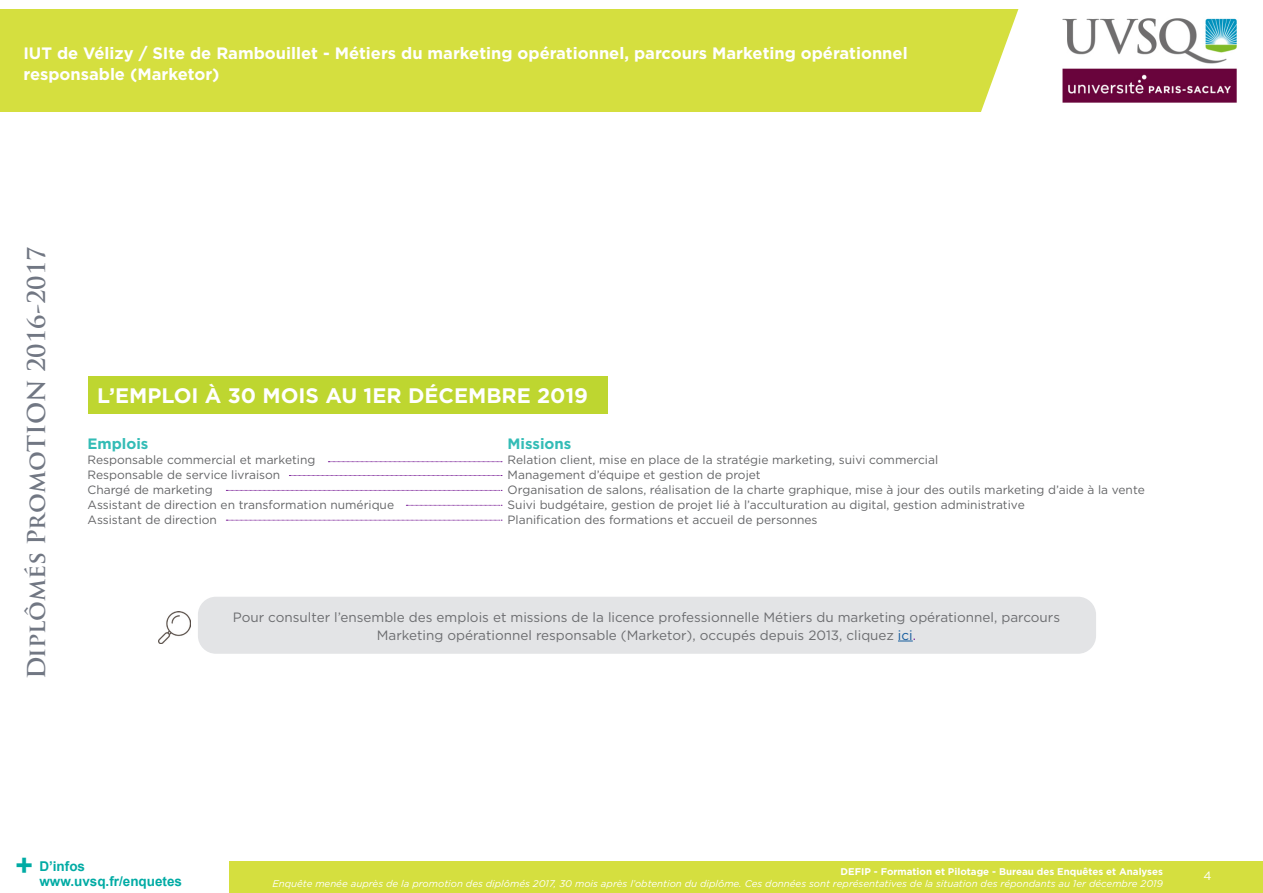
<style>
.page{position:relative;width:1263px;height:893px;background:#fff}
.page>*{position:absolute;margin:0;border:0;box-sizing:border-box;transform-origin:0 0}
.t1{font:700 30px "Arial";color:#00aba4}
.t2{font:700 24px "Trajan Pro";color:#717783}
.t3{font:700 21px "Gotham";color:#fff}
.t4{font:700 16.5px "Gotham";color:#fff}
.t5{font:700 15px "Gotham";color:#33bcb6}
.t6{font:13.5px/18px "Gotham";color:#6c6d70;text-align:center}
.t7{font:700 13.5px/15px "Arial";color:#00aba4}
.t8{font:12px "Gotham";color:#646567}
.t9{font:12px "Gotham";color:#fff}
.t10{font:italic 9.75px "Gotham";color:#fff}
.t11{font:700 9.75px "Gotham";color:#fff}
.s1{color:#175d9e}
.s2{color:#7b2198}
</style>
<div class="page">
<div style="left:0;top:861px;width:1263px;height:32px;background:#d5df3f"></div>
<div style="left:0;top:836px;width:229px;height:57px;background:#fff"></div>
<div style="left:0;top:10px;width:1023px;height:102px;background:#d5df3f"></div>
<svg style="left:963px;top:9px;width:60px;height:103px"></svg>
<img style="left:1062px;top:18px;width:175px;height:85px">
<div style="left:89px;top:376px;width:519px;height:38px;background:#bed630"></div>
<svg style="left:226px;top:520px;width:276px;height:1px"></svg>
<div style="left:198px;top:597px;width:898px;height:57px;background:#e3e4e6;border-radius:18px"></div>
<svg style="left:898px;top:641px;width:15px;height:1px"></svg>
<img style="left:159px;top:612px;width:32px;height:32px">
<svg style="left:328px;top:461px;width:174px;height:1px"></svg>
<svg style="left:226px;top:490px;width:276px;height:1px"></svg>
<svg style="left:406px;top:505px;width:96px;height:1px"></svg>
<svg style="left:289px;top:475px;width:213px;height:1px"></svg>
<p class="t4" style="left:23px;top:42px;width:886px">IUT de Vélizy / SIte de Rambouillet - Métiers du marketing opérationnel, parcours Marketing opérationnel</p>
<p class="t4" style="left:23px;top:63px;width:198px">responsable (Marketor)</p>
<h2 class="t2" style="left:22px;top:679px;width:434px;rotate:-90deg">Diplômés PromoTION 2016-2017</h2>
<p class="t3" style="left:97px;top:382px;width:493px">L’EMPLOI À 30 MOIS AU 1ER DÉCEMBRE 2019</p>
<p class="t5" style="left:88px;top:433px;width:62px">Emplois</p>
<p class="t8" style="left:88px;top:452px;width:229px">Responsable commercial et marketing</p>
<p class="t8" style="left:88px;top:467px;width:194px">Responsable de service livraison</p>
<p class="t8" style="left:88px;top:482px;width:127px">Chargé de marketing</p>
<p class="t8" style="left:88px;top:497px;width:308px">Assistant de direction en transformation numérique</p>
<p class="t8" style="left:88px;top:512px;width:131px">Assistant de direction</p>
<p class="t5" style="left:508px;top:434px;width:65px">Missions</p>
<p class="t8" style="left:508px;top:452px;width:432px">Relation client, mise en place de la stratégie marketing, suivi commercial</p>
<p class="t8" style="left:508px;top:467px;width:255px">Management d’équipe et gestion de projet</p>
<p class="t8" style="left:508px;top:482px;width:639px">Organisation de salons, réalisation de la charte graphique, mise à jour des outils marketing d’aide à la vente</p>
<p class="t8" style="left:508px;top:497px;width:519px">Suivi budgétaire, gestion de projet lié à l’acculturation au digital, gestion administrative</p>
<p class="t8" style="left:508px;top:512px;width:311px">Planification des formations et accueil de personnes</p>
<p class="t6" style="left:233px;top:608px;width:829px">Pour consulter l’ensemble des emplois et missions de la licence professionnelle Métiers du marketing opérationnel, parcours<br>Marketing opérationnel responsable (Marketor), occupés depuis 2013, cliquez <span class="s1">ici</span><span class="s2">.</span></p>
<h1 class="t1" style="left:15px;top:845px;width:19px">+</h1>
<p class="t7" style="left:39px;top:859px;width:144px">D’infos www.uvsq.fr/enquetes</p>
<p class="t11" style="left:841px;top:865px;width:324px">DEFIP - Formation et Pilotage - Bureau des Enquêtes et Analyses</p>
<p class="t10" style="left:272px;top:877px;width:892px">Enquête menée auprès de la promotion des diplômés 2017, 30 mois après l’obtention du diplôme. Ces données sont représentatives de la situation des répondants au 1er décembre 2019</p>
<p class="t9" style="left:1203px;top:868px;width:10px">4</p>
</div>
